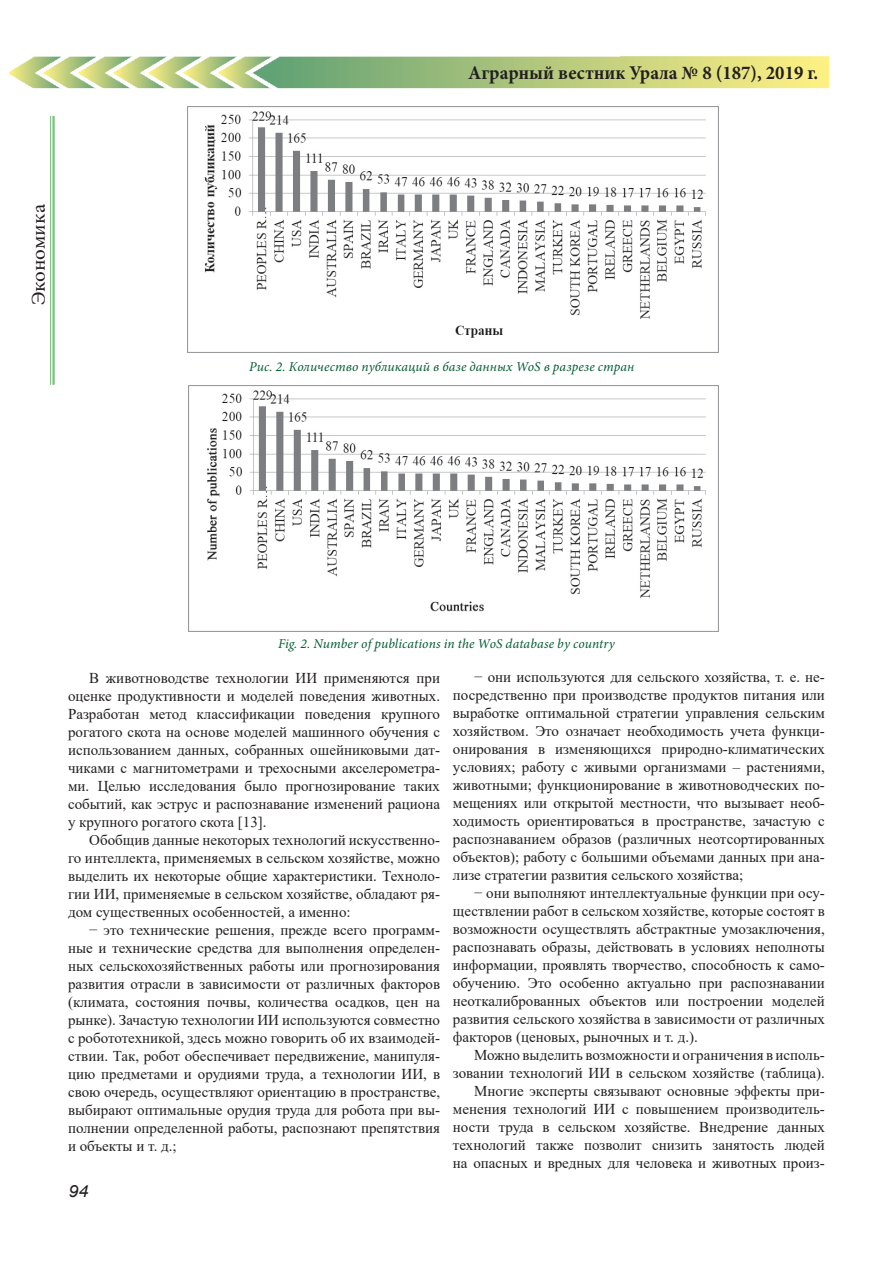
<style>
.page{position:relative;width:893px;height:1263px;background:#fff}
.page>*{position:absolute;margin:0;border:0;box-sizing:border-box;transform-origin:0 0}
.t1{font:700 19.5px "Minion Pro";color:#231f20;scale:.96 1}
.t2{font:19.5px "Minion Pro";letter-spacing:-.005em;color:#231f20;scale:1.08 1}
.t3{font:italic 16.8px "Arial";color:#231f20;scale:1.08 1}
.Обычный{font:15px/18px "Times New Roman";color:#231f20;text-align:justify}
.рисунок{font:italic 13.5px "Minion Pro";letter-spacing:.005em;color:#025b30}
</style>
<div class="page">
<img style="left:9px;top:56px;width:820px;height:32px">
<hr style="left:52px;top:116px;width:3px;height:269px;background:#40ae49">
<hr style="left:50px;top:116px;width:1px;height:269px;background:#40ae49">
<img style="left:188px;top:106px;width:530px;height:247px">
<img style="left:188px;top:386px;width:530px;height:245px">
<h1 class="t2" style="left:26px;top:305px;width:95px;rotate:-90deg">Экономика</h1>
<h1 class="t1" style="left:468px;top:59px;width:366px">Аграрный вестник Урала № 8 (187), 2019 г.</h1>
<p class="рисунок" style="left:249px;top:358px;width:387px">Рис. 2. Количество публикаций в базе данных WoS в разрезе стран</p>
<p class="рисунок" style="left:278px;top:635px;width:338px">Fig. 2. Number of publications in the WoS database by country</p>
<p class="Обычный" style="left:68px;top:668px;width:374px;text-indent:21px">В животноводстве технологии ИИ применяются при оценке продуктивности и моделей поведения животных.<br>Разработан метод классификации поведения крупного рогатого скота на основе моделей машинного обучения с использованием данных, собранных ошейниковыми дат&shy;чиками с магнитометрами и трехосными акселерометра&shy;ми. Целью исследования было прогнозирование таких событий, как эструс и распознавание изменений рациона у крупного рогатого скота [13].</p>
<p class="Обычный" style="left:68px;top:830px;width:374px;text-indent:21px">Обобщив данные некоторых технологий искусственно&shy;го интеллекта, применяемых в сельском хозяйстве, можно выделить их некоторые общие характеристики. Техноло&shy;гии ИИ, применяемые в сельском хозяйстве, обладают ря&shy;дом существенных особенностей, а именно:</p>
<p class="Обычный" style="left:68px;top:920px;width:374px;text-indent:21px">− это технические решения, прежде всего программ&shy;ные и технические средства для выполнения определен&shy;ных сельскохозяйственных работы или прогнозирования развития отрасли в зависимости от различных факторов (климата, состояния почвы, количества осадков, цен на рынке). Зачастую технологии ИИ используются совместно с робототехникой, здесь можно говорить об их взаимодей&shy;ствии. Так, робот обеспечивает передвижение, манипуля&shy;цию предметами и орудиями труда, а технологии ИИ, в свою очередь, осуществляют ориентацию в пространстве, выбирают оптимальные орудия труда для робота при вы&shy;полнении определенной работы, распознают препятствия и объекты и т. д.;</p>
<p class="t3" style="left:68px;top:1181px;width:20px">94</p>
<p class="Обычный" style="left:453px;top:668px;width:374px;text-indent:21px">− они используются для сельского хозяйства, т. е. не&shy;посредственно при производстве продуктов питания или выработке оптимальной стратегии управления сельским хозяйством. Это означает необходимость учета функци&shy;онирования в изменяющихся природно-климатических условиях; работу с живыми организмами – растениями, животными; функционирование в животноводческих по&shy;мещениях или открытой местности, что вызывает необ&shy;ходимость ориентироваться в пространстве, зачастую с распознаванием образов (различных неотсортированных объектов); работу с большими объемами данных при ана&shy;лизе стратегии развития сельского хозяйства;</p>
<p class="Обычный" style="left:453px;top:884px;width:374px;text-indent:21px">− они выполняют интеллектуальные функции при осу&shy;ществлении работ в сельском хозяйстве, которые состоят в возможности осуществлять абстрактные умозаключения, распознавать образы, действовать в условиях неполноты информации, проявлять творчество, способность к само&shy;обучению. Это особенно актуально при распознавании неоткалиброванных объектов или построении моделей развития сельского хозяйства в зависимости от различных факторов (ценовых, рыночных и т. д.).</p>
<p class="Обычный" style="left:453px;top:1046px;width:374px;text-align:right">Можно выделить возможности и ограничения в исполь&shy;зовании технологий ИИ в сельском хозяйстве (таблица).</p>
<p class="Обычный" style="left:453px;top:1082px;width:374px;text-indent:21px">Многие эксперты связывают основные эффекты при&shy;менения технологий ИИ с повышением производитель&shy;ности труда в сельском хозяйстве. Внедрение данных технологий также позволит снизить занятость людей на опасных и вредных для человека и животных произ-</p>
</div>
